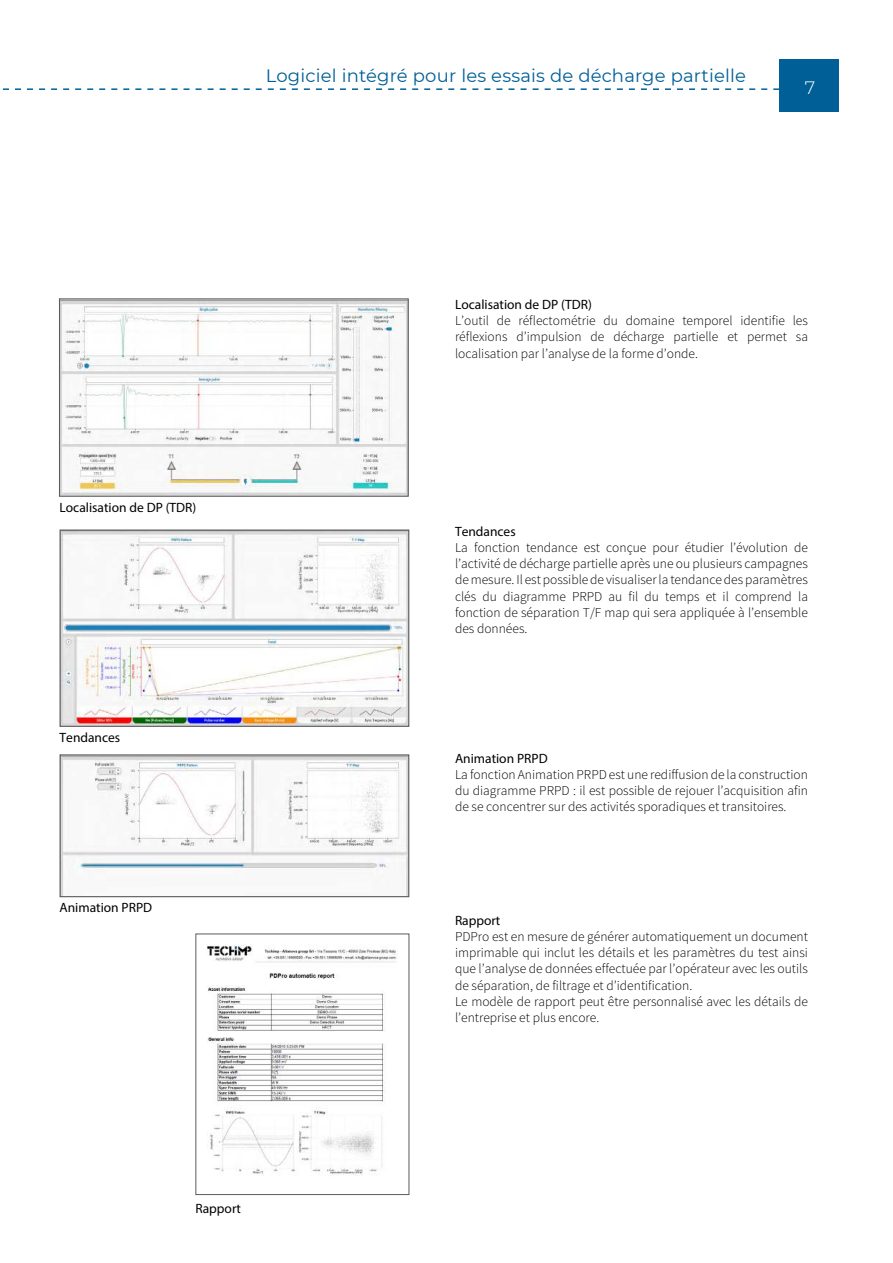
<style>
.page{position:relative;width:893px;height:1263px;background:#fff}
.page>*{position:absolute;margin:0;border:0;box-sizing:border-box;transform-origin:0 0}
.t1{font:18px "Montserrat";letter-spacing:.01em;color:#005f96}
.t2{font:300 18px "Montserrat";color:#fff}
.t3{font:300 13.5px/16.2px "Source Sans Pro";color:#000;text-align:justify}
.t4{font:13.5px "Myriad Pro";color:#000}
</style>
<div class="page">
<div style="left:779px;top:59px;width:60px;height:52px;background:#005f96"></div>
<svg style="left:2px;top:88px;width:777px;height:2px"></svg>
<img style="left:62px;top:531px;width:345px;height:194px">
<div style="left:60px;top:529px;width:349px;height:198px;border:1px solid #5b5a5e"></div>
<img style="left:61px;top:300px;width:346px;height:195px">
<div style="left:59px;top:298px;width:350px;height:199px;border:1px solid #5b5a5e"></div>
<img style="left:207px;top:944px;width:190px;height:232px">
<div style="left:195px;top:933px;width:214px;height:262px;border:1px solid #5b5a5e"></div>
<img style="left:62px;top:756px;width:345px;height:139px">
<div style="left:60px;top:754px;width:349px;height:143px;border:1px solid #5b5a5e"></div>
<h1 class="t1" style="left:266px;top:69px;width:482px">Logiciel intégré pour les essais de décharge partielle</h1>
<h1 class="t2" style="left:805px;top:81px;width:12px">7</h1>
<p class="t4" style="left:60px;top:501px;width:138px">Localisation de DP (TDR)</p>
<p class="t4" style="left:60px;top:730px;width:62px">Tendances</p>
<p class="t4" style="left:60px;top:900px;width:94px">Animation PRPD</p>
<p class="t4" style="left:195px;top:1201px;width:47px">Rapport</p>
<p class="t4" style="left:455px;top:298px;width:138px">Localisation de DP (TDR)</p>
<p class="t3" style="left:455px;top:313px;width:354px">L’outil de réflectométrie du domaine temporel identifie les réflexions d’impulsion de décharge partielle et permet sa localisation par l’analyse de la forme d’onde.</p>
<p class="t4" style="left:455px;top:525px;width:62px">Tendances</p>
<p class="t3" style="left:455px;top:540px;width:354px">La fonction tendance est conçue pour étudier l’évolution de l’activité de décharge partielle après une ou plusieurs campagnes de mesure. Il est possible de visualiser la tendance des paramètres clés du diagramme PRPD au fil du temps et il comprend la fonction de séparation T/F map qui sera appliquée à l’ensemble des données.</p>
<p class="t4" style="left:455px;top:751px;width:94px">Animation PRPD</p>
<p class="t3" style="left:455px;top:767px;width:354px">La fonction Animation PRPD est une rediffusion de la construction du diagramme PRPD : il est possible de rejouer l’acquisition afin de se concentrer sur des activités sporadiques et transitoires.</p>
<p class="t4" style="left:455px;top:913px;width:47px">Rapport</p>
<p class="t3" style="left:455px;top:929px;width:354px;text-align:left">PDPro est en mesure de générer automatiquement un document imprimable qui inclut les détails et les paramètres du test ainsi que l’analyse de données effectuée par l’opérateur avec les outils de séparation, de filtrage et d’identification.<br>Le modèle de rapport peut être personnalisé avec les détails de l’entreprise et plus encore.</p>
</div>
